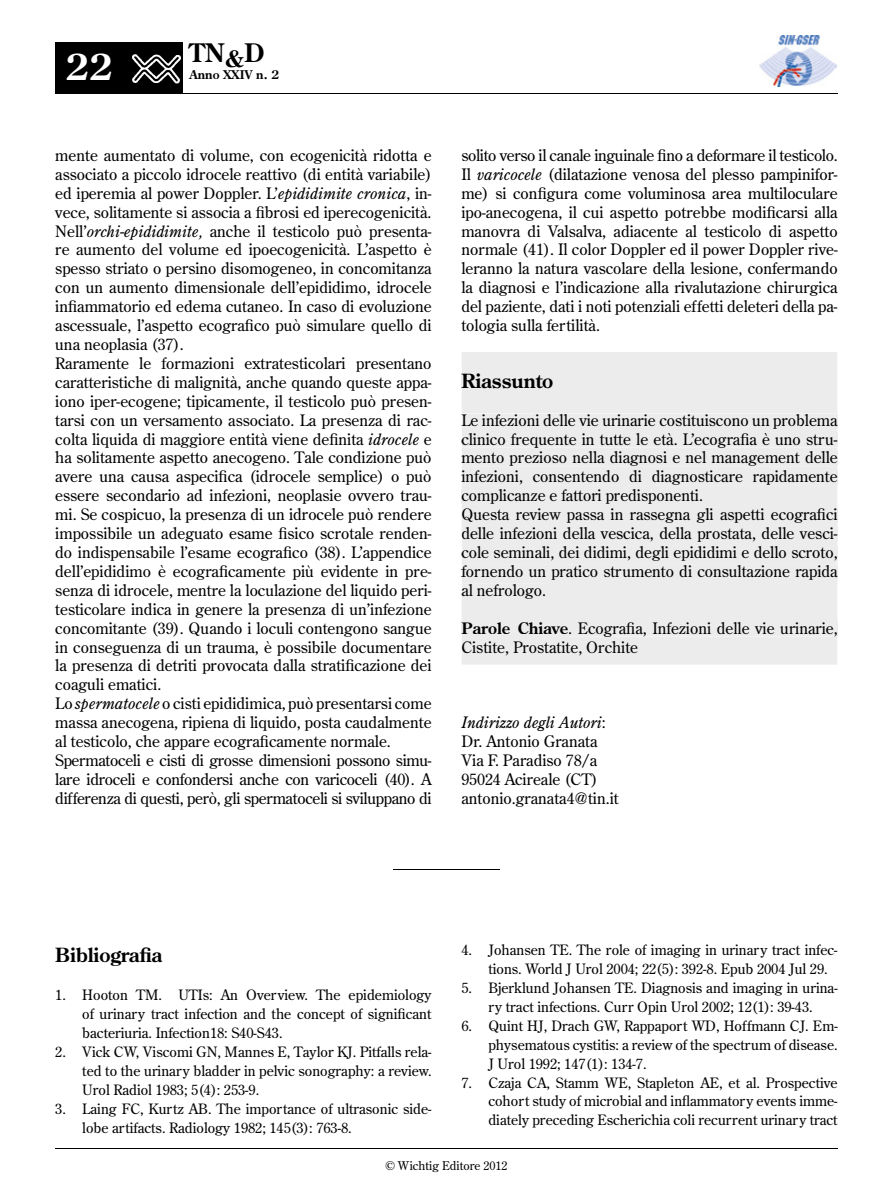
<style>
.page{position:relative;width:893px;height:1191px;background:#fff}
.page>*{position:absolute;margin:0;border:0;box-sizing:border-box;transform-origin:0 0}
.t1{font:700 36px "Century Old Style Std";color:#fff}
.t2{font:700 25.5px "Century Old Style Std";color:#000}
.t3{font:700 19.5px "Century Old Style Std";color:#000}
.t4{font:15.75px/18.9px "Century Old Style Std";color:#000}
.t5{font:14.25px/18.9px "Century Old Style Std";color:#000;text-align:justify}
.t6{font:12px "Century Old Style Std";color:#000}
.t7{font:700 12px "Century Old Style Std";color:#000}
.s1{font-style:italic}
.s2{font-weight:700}
</style>
<div class="page">
<img style="left:759px;top:35px;width:77px;height:52px">
<hr style="left:55px;top:93px;width:783px;height:1px;background:#000">
<div style="left:55px;top:43px;width:128px;height:51px;background:#000"></div>
<img style="left:132px;top:54px;width:49px;height:30px">
<hr style="left:55px;top:1147px;width:783px;height:1px;background:#000">
<hr style="left:393px;top:869px;width:107px;height:1px;background:#000">
<div style="left:462px;top:352px;width:375px;height:213px;background:#ececec"></div>
<div style="left:462px;top:373px;width:91px;height:15px;background:#ececec"></div>
<div style="left:462px;top:413px;width:375px;height:15px;background:#ececec"></div>
<div style="left:462px;top:432px;width:375px;height:15px;background:#ececec"></div>
<div style="left:462px;top:451px;width:375px;height:15px;background:#ececec"></div>
<div style="left:462px;top:470px;width:375px;height:15px;background:#ececec"></div>
<div style="left:462px;top:489px;width:240px;height:15px;background:#ececec"></div>
<div style="left:462px;top:508px;width:375px;height:15px;background:#ececec"></div>
<div style="left:462px;top:579px;width:375px;height:85px;background:#ececec"></div>
<div style="left:462px;top:527px;width:375px;height:15px;background:#ececec"></div>
<div style="left:462px;top:546px;width:375px;height:15px;background:#ececec"></div>
<div style="left:462px;top:565px;width:375px;height:14px;background:#ececec"></div>
<div style="left:462px;top:584px;width:83px;height:14px;background:#ececec"></div>
<div style="left:462px;top:622px;width:106px;height:12px;background:#ececec"></div>
<div style="left:569px;top:621px;width:268px;height:15px;background:#ececec"></div>
<div style="left:462px;top:640px;width:176px;height:15px;background:#ececec"></div>
<h1 class="t1" style="left:66px;top:44px;width:49px">22</h1>
<h2 class="t2" style="left:190px;top:36px;width:76px">TN<sub>&amp;</sub>D</h2>
<p class="t7" style="left:190px;top:67px;width:91px">Anno XXIV n. 2</p>
<p class="t4" style="left:55px;top:145px;width:378px">mente aumentato di volume, con ecogenicità ridotta e associato a piccolo idrocele reattivo (di entità variabile) ed iperemia al power Doppler. L’<span class="s1">epididimite cronica</span>, in&shy;vece, solitamente si associa a fibrosi ed iperecogenicità.<br>Nell’<span class="s1">orchi-epididimite,</span> anche il testicolo può presenta&shy;re aumento del volume ed ipoecogenicità. L’aspetto è spesso striato o persino disomogeneo, in concomitanza con un aumento dimensionale dell’epididimo, idrocele infiammatorio ed edema cutaneo. In caso di evoluzione ascessuale, l’aspetto ecografico può simulare quello di una neoplasia (37).<br>Raramente le formazioni extratesticolari presentano caratteristiche di malignità, anche quando queste appa&shy;iono iper-ecogene; tipicamente, il testicolo può presen&shy;tarsi con un versamento associato. La presenza di rac&shy;colta liquida di maggiore entità viene definita <span class="s1">idrocele</span> e ha solitamente aspetto anecogeno. Tale condizione può avere una causa aspecifica (idrocele semplice) o può essere secondario ad infezioni, neoplasie ovvero trau&shy;mi. Se cospicuo, la presenza di un idrocele può rendere impossibile un adeguato esame fisico scrotale renden&shy;do indispensabile l’esame ecografico (38). L’appendice dell’epididimo è ecograficamente più evidente in pre&shy;senza di idrocele, mentre la loculazione del liquido peri&shy;testicolare indica in genere la presenza di un’infezione concomitante (39). Quando i loculi contengono sangue in conseguenza di un trauma, è possibile documentare la presenza di detriti provocata dalla stratificazione dei coaguli ematici.<br>Lo <span class="s1">spermatocele</span> o cisti epididimica, può presentarsi come massa anecogena, ripiena di liquido, posta caudalmente al testicolo, che appare ecograficamente normale.<br>Spermatoceli e cisti di grosse dimensioni possono simu&shy;lare idroceli e confondersi anche con varicoceli (40). A differenza di questi, però, gli spermatoceli si sviluppano di</p>
<p class="t4" style="left:461px;top:145px;width:378px;text-align:justify">solito verso il canale inguinale fino a deformare il testicolo.<br>Il <span class="s1">varicocele</span> (dilatazione venosa del plesso pampinifor&shy;me) si configura come voluminosa area multiloculare ipo-anecogena, il cui aspetto potrebbe modificarsi alla manovra di Valsalva, adiacente al testicolo di aspetto normale (41). Il color Doppler ed il power Doppler rive&shy;leranno la natura vascolare della lesione, confermando la diagnosi e l’indicazione alla rivalutazione chirurgica del paziente, dati i noti potenziali effetti deleteri della pa&shy;tologia sulla fertilità.</p>
<p class="t3" style="left:461px;top:368px;width:94px">Riassunto</p>
<p class="t4" style="left:461px;top:410px;width:378px">Le infezioni delle vie urinarie costituiscono un problema clinico frequente in tutte le età. L’ecografia è uno stru&shy;mento prezioso nella diagnosi e nel management delle infezioni, consentendo di diagnosticare rapidamente complicanze e fattori predisponenti.<br>Questa review passa in rassegna gli aspetti ecografici delle infezioni della vescica, della prostata, delle vesci&shy;cole seminali, dei didimi, degli epididimi e dello scroto, fornendo un pratico strumento di consultazione rapida al nefrologo.</p>
<p class="t4" style="left:461px;top:618px;width:378px"><span class="s2">Parole Chiave</span>. Ecografia, Infezioni delle vie urinarie,<br>Cistite, Prostatite, Orchite</p>
<p class="t4" style="left:461px;top:713px;width:159px"><span class="s1">Indirizzo degli Autori</span>:<br>Dr. Antonio Granata<br>Via F. Paradiso 78/a<br>95024 Acireale (CT) antonio.granata4@tin.it</p>
<p class="t3" style="left:55px;top:942px;width:108px">Bibliografia</p>
<p class="t5" style="left:82px;top:985px;width:351px;text-indent:-27px">1. Hooton TM. UTIs: An Overview. The epidemiology of urinary tract infection and the concept of significant bacteriuria. Infection18: S40-S43.</p>
<p class="t5" style="left:82px;top:1042px;width:351px;text-indent:-27px">2. Vick CW, Viscomi GN, Mannes E, Taylor KJ. Pitfalls rela&shy;ted to the urinary bladder in pelvic sonography: a review.<br>Urol Radiol 1983; 5(4): 253-9.</p>
<p class="t5" style="left:82px;top:1098px;width:351px;text-indent:-27px">3. Laing FC, Kurtz AB. The importance of ultrasonic side&shy;lobe artifacts. Radiology 1982; 145(3): 763-8.</p>
<p class="t5" style="left:488px;top:940px;width:351px;text-indent:-27px">4. Johansen TE. The role of imaging in urinary tract infec&shy;tions. World J Urol 2004; 22(5): 392-8. Epub 2004 Jul 29.</p>
<p class="t5" style="left:461px;top:978px;width:378px;text-align:center">5. Bjerklund Johansen TE. Diagnosis and imaging in urina&shy;ry tract infections. Curr Opin Urol 2002; 12(1): 39-43.</p>
<p class="t5" style="left:488px;top:1016px;width:351px;text-indent:-27px">6. Quint HJ, Drach GW, Rappaport WD, Hoffmann CJ. Em&shy;physematous cystitis: a review of the spectrum of disease.<br>J Urol 1992; 147(1): 134-7.</p>
<p class="t5" style="left:488px;top:1072px;width:351px;text-indent:-27px">7. Czaja CA, Stamm WE, Stapleton AE, et al. Prospective cohort study of microbial and inflammatory events imme&shy;diately preceding Escherichia coli recurrent urinary tract</p>
<p class="t6" style="left:385px;top:1158px;width:124px">© Wichtig Editore 2012</p>
</div>
